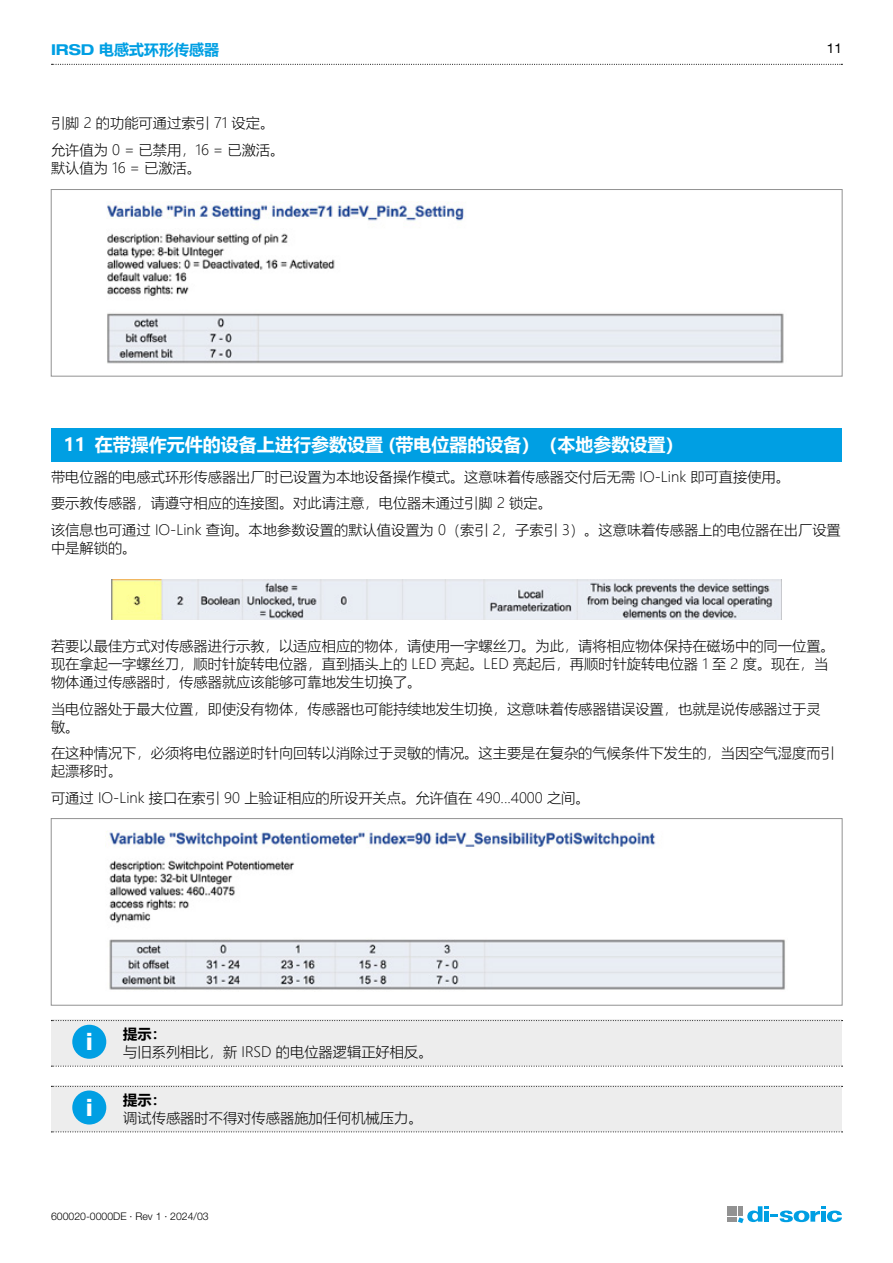
<style>
.page{position:relative;width:893px;height:1263px;background:#fff}
.page>*{position:absolute;margin:0;border:0;box-sizing:border-box;transform-origin:0 0}
.t1{font:800 24px "Helvetica Neue LTW1 G";color:#fff}
.t2{font:700 18px "Microsoft Ya Hei";color:#fff}
.t3{font:700 15px "Microsoft Ya Hei";color:#009fe3}
.t4{font:300 14.25px/18px "Microsoft Ya Hei";color:#000}
.t5{font:700 14.25px "Microsoft Ya Hei";color:#000}
.t6{font:13.5px "Helvetica Neue LTW1 G";color:#000}
.t7{font:300 10.5px "Helvetica Neue LTW1 G";color:#000}
.s1{font-family:"Helvetica Neue LTW1 G";font-stretch:expanded}
</style>
<div class="page">
<svg style="left:727px;top:1206px;width:115px;height:17px"></svg>
<div style="left:821px;top:1211px;width:5px;height:11px;background:#009fe3"></div>
<svg style="left:52px;top:64px;width:790px;height:1px"></svg>
<div style="left:51px;top:428px;width:791px;height:34px;background:#009fe3"></div>
<div style="left:51px;top:1019px;width:791px;height:47px;background:#ededed"></div>
<svg style="left:51px;top:1020px;width:792px;height:1px"></svg>
<svg style="left:51px;top:1066px;width:792px;height:1px"></svg>
<div style="left:51px;top:1085px;width:791px;height:47px;background:#ededed"></div>
<svg style="left:51px;top:1086px;width:792px;height:1px"></svg>
<svg style="left:51px;top:1131px;width:792px;height:1px"></svg>
<img style="left:107px;top:202px;width:677px;height:162px">
<div style="left:51px;top:189px;width:791px;height:187px;border:1px solid #929292"></div>
<img style="left:112px;top:579px;width:669px;height:41px">
<img style="left:106px;top:830px;width:679px;height:160px">
<div style="left:51px;top:818px;width:791px;height:187px;border:1px solid #929292"></div>
<div style="left:72px;top:1025px;width:34px;height:34px;background:#009fe3;border-radius:50%"></div>
<div style="left:72px;top:1090px;width:34px;height:34px;background:#009fe3;border-radius:50%"></div>
<p class="t3" style="left:51px;top:39px;width:170px"><span class="s1">IRSD</span> 电感式环形传感器</p>
<p class="t6" style="left:827px;top:40px;width:17px">11</p>
<p class="t4" style="left:51px;top:110px;width:235px;line-height:26.5px">引脚 2 的功能可通过索引 71 设定。允许值为 0 = 已禁用，16 = 已激活。</p>
<p class="t4" style="left:51px;top:158px;width:152px">默认值为 16 = 已激活。</p>
<p class="t2" style="left:64px;top:432px;width:621px">11 在带操作元件的设备上进行参数设置 (带电位器的设备）（本地参数设置）</p>
<p class="t4" style="left:51px;top:463px;width:791px;line-height:26.5px">带电位器的电感式环形传感器出厂时已设置为本地设备操作模式。这意味着传感器交付后无需 IO-Link 即可直接使用。<br>要示教传感器，请遵守相应的连接图。对此请注意，电位器未通过引脚 2 锁定。<br>该信息也可通过 IO-Link 查询。本地参数设置的默认值设置为 0（索引 2，子索引 3）。这意味着传感器上的电位器在出厂设置</p>
<p class="t4" style="left:51px;top:538px;width:87px">中是解锁的。</p>
<p class="t4" style="left:51px;top:637px;width:785px">若要以最佳方式对传感器进行示教，以适应相应的物体，请使用一字螺丝刀。为此，请将相应物体保持在磁场中的同一位置。现在拿起一字螺丝刀，顺时针旋转电位器，直到插头上的 LED 亮起。LED 亮起后，再顺时针旋转电位器 1 至 2 度。现在，当物体通过传感器时，传感器就应该能够可靠地发生切换了。</p>
<p class="t4" style="left:51px;top:699px;width:771px">当电位器处于最大位置，即使没有物体，传感器也可能持续地发生切换，这意味着传感器错误设置，也就是说传感器过于灵敏。</p>
<p class="t4" style="left:51px;top:744px;width:785px">在这种情况下，必须将电位器逆时针向回转以消除过于灵敏的情况。这主要是在复杂的气候条件下发生的，当因空气湿度而引起漂移时。</p>
<p class="t4" style="left:51px;top:788px;width:540px">可通过 IO-Link 接口在索引 90 上验证相应的所设开关点。允许值在 490...4000 之间。</p>
<h1 class="t1" style="left:86px;top:1027px;width:9px">i</h1>
<p class="t5" style="left:123px;top:1024px;width:44px">提示：</p>
<p class="t4" style="left:123px;top:1043px;width:311px">与旧系列相比，新 IRSD 的电位器逻辑正好相反。</p>
<h1 class="t1" style="left:86px;top:1093px;width:9px">i</h1>
<p class="t5" style="left:123px;top:1090px;width:44px">提示：</p>
<p class="t4" style="left:123px;top:1108px;width:301px">调试传感器时不得对传感器施加任何机械压力。</p>
<p class="t7" style="left:51px;top:1210px;width:159px">600020-0000DE · Rev 1 · 2024/03</p>
</div>
